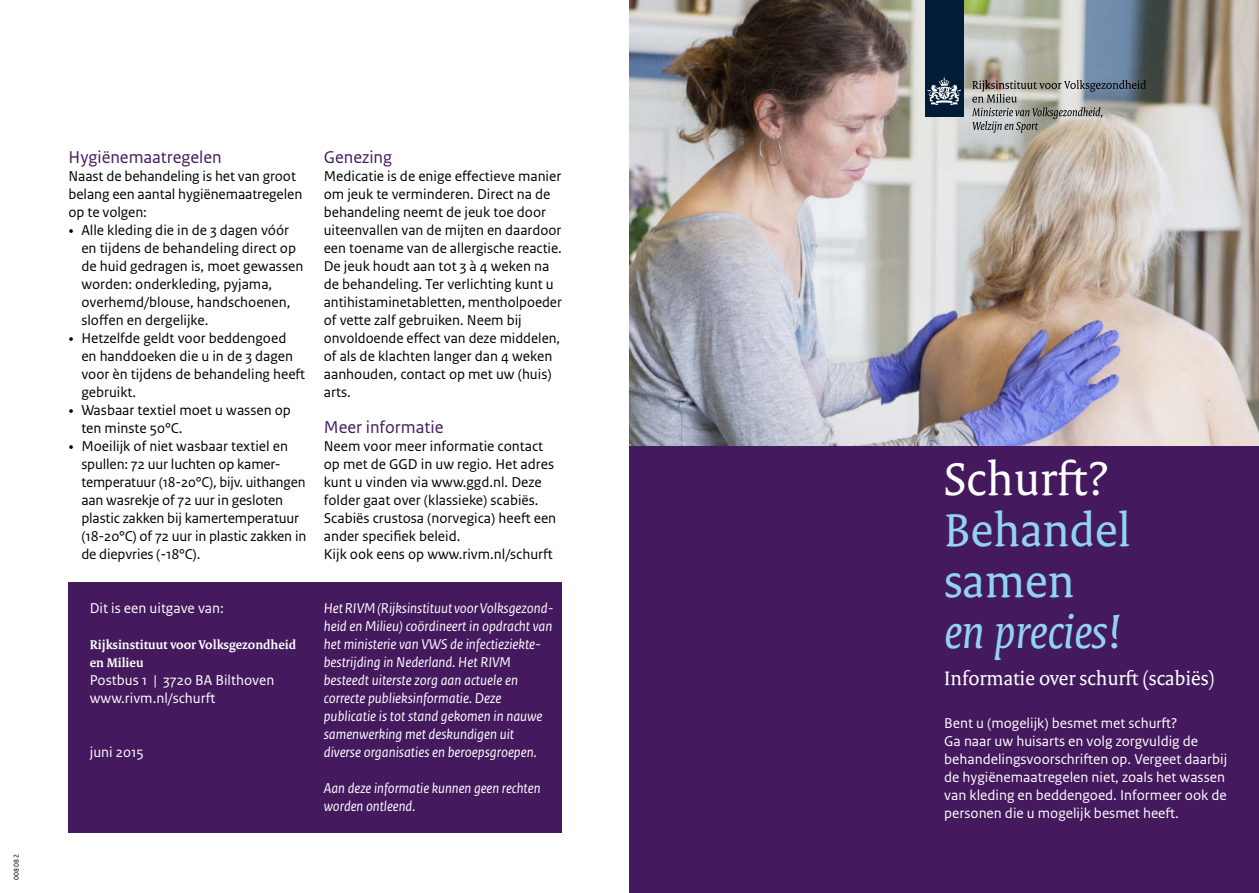
<style>
.page{position:relative;width:1259px;height:893px;background:#fff}
.page>*{position:absolute;margin:0;border:0;box-sizing:border-box;transform-origin:0 0}
._00_RIVM_Titel-4_DFK{font:49.5px/51px "Rijksoverheid Serif";color:#92d2f4}
._01_RIVM_Subtitel-4{font:21px "Rijksoverheid Serif";color:#fff}
._06_RIVM_Alineakop{font:18px "Rijksoverheid Sans Text";color:#44195e}
._10_RIVM_Broodtekst{font:15px/18px "Rijksoverheid Sans Text";color:#000}
._11_RIVM_Opsomming{font:15px/18px "Rijksoverheid Sans Text";color:#000}
.t1{font:italic 15px/18px "Rijksoverheid Sans Text";color:#fff}
._10_RIVM_Broodtekst-2{font:15px/18px "Rijksoverheid Sans Text";color:#fff}
._10_RIVM_Broodtekst-3{font:700 13.5px/18px "Rijksoverheid Serif";color:#fff}
.t2{font:7.5px "Rijksoverheid Sans Text";letter-spacing:.05em;color:#000}
.s1{font-family:"Rijksoverheid Serif"}
.s2{color:#fff}
.s3{font-style:italic}
</style>
<div class="page">
<img style="left:629px;top:0;width:630px;height:446px">
<div style="left:629px;top:446px;width:630px;height:447px;background:#44195e"></div>
<div style="left:925px;top:0;width:38px;height:116px;background:#001c37"></div>
<svg style="left:927px;top:77px;width:34px;height:28px"></svg>
<svg style="left:972px;top:80px;width:173px;height:53px"></svg>
<div style="left:69px;top:582px;width:493px;height:251px;background:#44195e"></div>
<p class="t2" style="left:12px;top:880px;width:27px;rotate:-90deg">008082</p>
<p class="_06_RIVM_Alineakop" style="left:69px;top:146px;width:155px">Hygiënemaatregelen</p>
<p class="_10_RIVM_Broodtekst" style="left:69px;top:167px;width:235px">Naast de behandeling is het van groot belang een aantal hygiënemaatregelen op te volgen:</p>
<p class="_11_RIVM_Opsomming" style="left:81px;top:221px;width:223px;text-indent:-13px"><span class="s1">•</span> Alle kleding die in de 3 dagen vóór en tijdens de behandeling direct op de huid gedragen is, moet gewassen worden: onderkleding, pyjama, overhemd/blouse, handschoenen, sloffen en dergelijke.</p>
<p class="_11_RIVM_Opsomming" style="left:81px;top:329px;width:225px;text-indent:-13px"><span class="s1">•</span> Hetzelfde geldt voor beddengoed en handdoeken die u in de 3 dagen voor èn tijdens de behandeling heeft gebruikt.</p>
<p class="_11_RIVM_Opsomming" style="left:81px;top:401px;width:211px;text-indent:-13px"><span class="s1">•</span> Wasbaar textiel moet u wassen op ten minste 50°C.</p>
<p class="_11_RIVM_Opsomming" style="left:81px;top:437px;width:226px;text-indent:-13px"><span class="s1">•</span> Moeilijk of niet wasbaar textiel en spullen: 72 uur luchten op kamer&shy;temperatuur (18-20°C), bijv. uithangen aan wasrekje of 72 uur in gesloten plastic zakken bij kamertemperatuur (18-20°C) of 72 uur in plastic zakken in de diepvries (-18°C).</p>
<p class="_10_RIVM_Broodtekst-2" style="left:90px;top:599px;width:135px">Dit is een uitgave van:</p>
<p class="_10_RIVM_Broodtekst-3" style="left:90px;top:635px;width:208px">Rijksinstituut voor Volksgezondheid en Milieu</p>
<p class="_10_RIVM_Broodtekst-2" style="left:90px;top:671px;width:186px">Postbus 1 | 3720 BA Bilthoven</p>
<p class="_10_RIVM_Broodtekst-2" style="left:90px;top:689px;width:127px">www.rivm.nl/schurft</p>
<p class="_10_RIVM_Broodtekst-2" style="left:90px;top:743px;width:56px">juni 2015</p>
<p class="_06_RIVM_Alineakop" style="left:324px;top:146px;width:70px">Genezing</p>
<p class="_10_RIVM_Broodtekst" style="left:324px;top:167px;width:240px">Medicatie is de enige effectieve manier om jeuk te verminderen. Direct na de behandeling neemt de jeuk toe door uiteenvallen van de mijten en daardoor een toename van de allergische reactie.<br>De jeuk houdt aan tot 3 à 4 weken na de behandeling. Ter verlichting kunt u antihistaminetabletten, mentholpoeder of vette zalf gebruiken. Neem bij onvoldoende effect van deze middelen, of als de klachten langer dan 4 weken aanhouden, contact op met uw (huis) arts.</p>
<p class="_06_RIVM_Alineakop" style="left:324px;top:416px;width:121px">Meer informatie</p>
<p class="_10_RIVM_Broodtekst" style="left:324px;top:437px;width:234px">Neem voor meer informatie contact op met de GGD in uw regio. Het adres kunt u vinden via www.ggd.nl. Deze folder gaat over (klassieke) scabiës.<br>Scabiës crustosa (norvegica) heeft een ander specifiek beleid.</p>
<p class="_10_RIVM_Broodtekst" style="left:324px;top:545px;width:231px">Kijk ook eens op www.rivm.nl/schurft</p>
<p class="t1" style="left:324px;top:599px;width:231px">Het RIVM (Rijksinstituut voor Volksgezond-</p>
<p class="t1" style="left:324px;top:617px;width:230px">heid en Milieu) coördineert in opdracht van het ministerie van VWS de infectieziekte&shy;bestrijding in Nederland. Het RIVM besteedt uiterste zorg aan actuele en correcte publieksinformatie. Deze publicatie is tot stand gekomen in nauwe samenwerking met deskundigen uit diverse organisaties en beroepsgroepen.</p>
<p class="t1" style="left:324px;top:779px;width:218px">Aan deze informatie kunnen geen rechten worden ontleend.</p>
<p class="_00_RIVM_Titel-4_DFK" style="left:944px;top:453px;width:188px"><span class="s2">Schurft?<br></span>Behandel samen<br><span class="s3">en precies</span>!</p>
<p class="_01_RIVM_Subtitel-4" style="left:944px;top:666px;width:272px">Informatie over schurft (scabiës)</p>
<p class="_10_RIVM_Broodtekst-2" style="left:944px;top:714px;width:284px">Bent u (mogelijk) besmet met schurft?<br>Ga naar uw huisarts en volg zorgvuldig de behandelingsvoorschriften op. Vergeet daarbij de hygiënemaatregelen niet, zoals het wassen van kleding en beddengoed. Informeer ook de personen die u mogelijk besmet heeft.</p>
</div>
